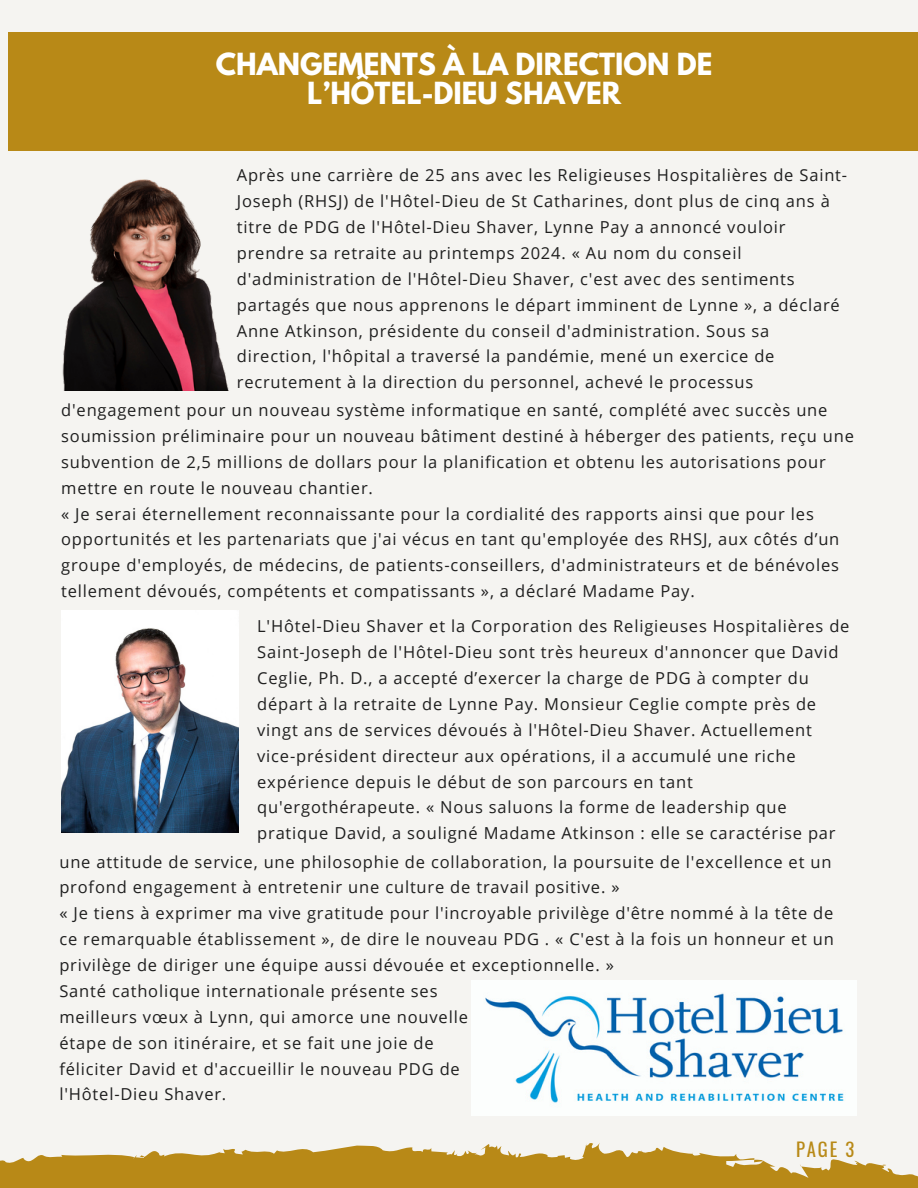
<style>
.page{position:relative;width:918px;height:1188px;background:#f5f4f1}
.page>*{position:absolute;margin:0;border:0;box-sizing:border-box;transform-origin:0 0}
.t1{font:700 27px/29.2px "League Spartan";color:#fff;text-align:center}
.t2{font:18.75px "Oswald";color:#b88917}
.t3{font:16.5px/25.8px "Open Sans";letter-spacing:.05em;color:#1f1f1f}
</style>
<div class="page">
<svg style="left:0;top:1143px;width:918px;height:45px"></svg>
<div style="left:8px;top:33px;width:910px;height:118px;background:#b88917"></div>
<img style="left:472px;top:980px;width:385px;height:135px">
<img style="left:62px;top:179px;width:167px;height:212px">
<img style="left:61px;top:611px;width:178px;height:221px">
<h1 class="t1" style="left:216px;top:52px;width:498px">CHANGEMENTS À LA DIRECTION DE<br>L’HÔTEL-DIEU SHAVER</h1>
<p class="t3" style="left:237px;top:162px;width:612px">Après une carrière de 25 ans avec les Religieuses Hospitalières de Saint-Joseph (RHSJ) de l'Hôtel-Dieu de St Catharines, dont plus de cinq ans à titre de PDG de l'Hôtel-Dieu Shaver, Lynne Pay a annoncé vouloir prendre sa retraite au printemps 2024. « Au nom du conseil d'administration de l'Hôtel-Dieu Shaver, c'est avec des sentiments partagés que nous apprenons le départ imminent de Lynne », a déclaré Anne Atkinson, présidente du conseil d'administration. Sous sa direction, l'hôpital a traversé la pandémie, mené un exercice de recrutement à la direction du personnel, achevé le processus</p>
<p class="t3" style="left:61px;top:397px;width:794px">d'engagement pour un nouveau système informatique en santé, complété avec succès une soumission préliminaire pour un nouveau bâtiment destiné à héberger des patients, reçu une subvention de 2,5 millions de dollars pour la planification et obtenu les autorisations pour mettre en route le nouveau chantier.<br>« Je serai éternellement reconnaissante pour la cordialité des rapports ainsi que pour les opportunités et les partenariats que j'ai vécus en tant qu'employée des RHSJ, aux côtés d’un groupe d'employés, de médecins, de patients-conseillers, d'administrateurs et de bénévoles tellement dévoués, compétents et compatissants », a déclaré Madame Pay.</p>
<p class="t3" style="left:257px;top:613px;width:594px">L'Hôtel-Dieu Shaver et la Corporation des Religieuses Hospitalières de Saint-Joseph de l'Hôtel-Dieu sont très heureux d'annoncer que David Ceglie, Ph. D., a accepté d’exercer la charge de PDG à compter du départ à la retraite de Lynne Pay. Monsieur Ceglie compte près de vingt ans de services dévoués à l'Hôtel-Dieu Shaver. Actuellement vice-président directeur aux opérations, il a accumulé une riche expérience depuis le début de son parcours en tant qu'ergothérapeute. « Nous saluons la forme de leadership que pratique David, a souligné Madame Atkinson : elle se caractérise par</p>
<p class="t3" style="left:59px;top:848px;width:776px">une attitude de service, une philosophie de collaboration, la poursuite de l'excellence et un profond engagement à entretenir une culture de travail positive. »<br>« Je tiens à exprimer ma vive gratitude pour l'incroyable privilège d'être nommé à la tête de ce remarquable établissement », de dire le nouveau PDG . « C'est à la fois un honneur et un privilège de diriger une équipe aussi dévouée et exceptionnelle. »<br>Santé catholique internationale présente ses<br>meilleurs vœux à Lynn, qui amorce une nouvelle<br>étape de son itinéraire, et se fait une joie de<br>féliciter David et d'accueillir le nouveau PDG de<br>l'Hôtel-Dieu Shaver.</p>
<p class="t2" style="left:796px;top:1135px;width:60px">PAGE 3</p>
</div>
